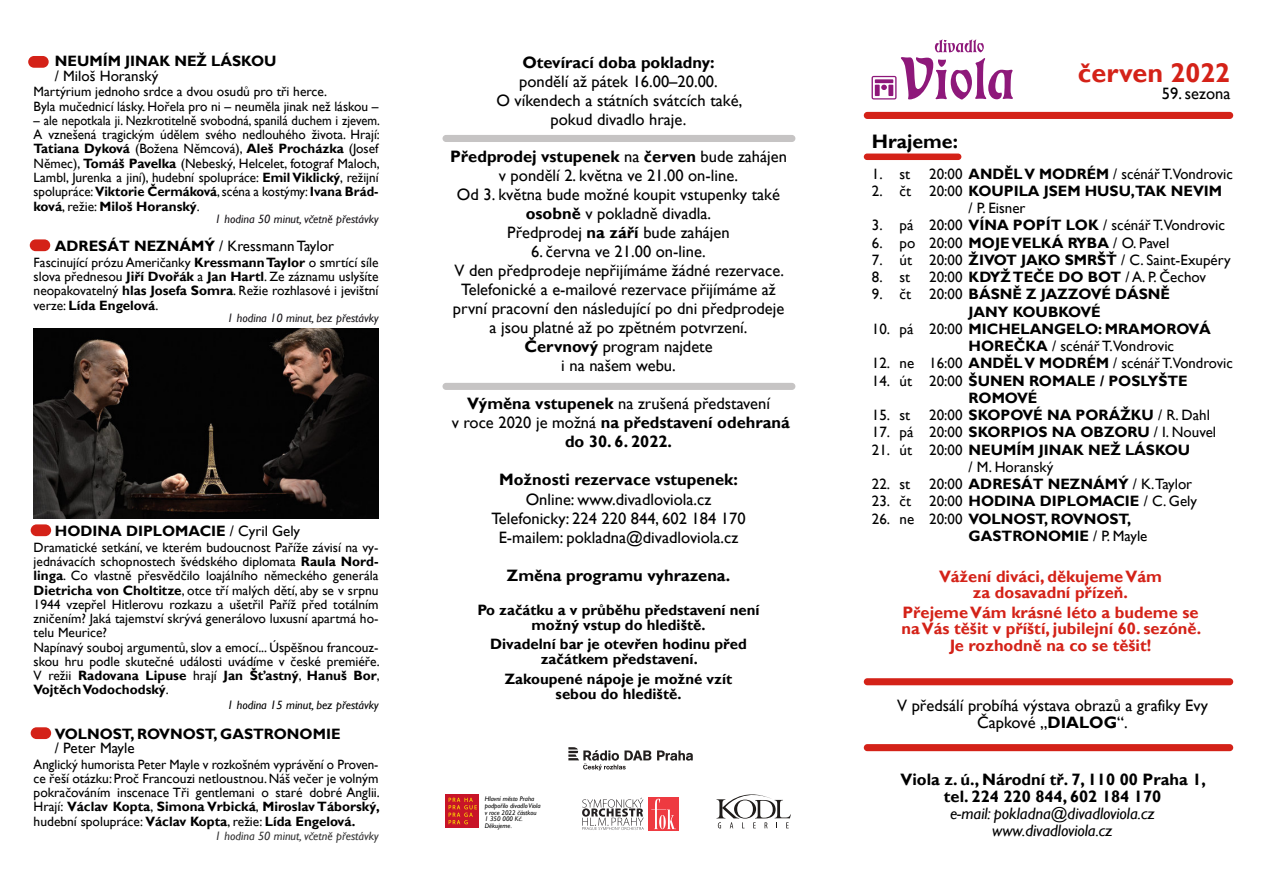
<style>
.page{position:relative;width:1263px;height:893px;background:#fff}
.page>*{position:absolute;margin:0;border:0;box-sizing:border-box;transform-origin:0 0}
.t1{font:700 27px "Gill Sans";color:#d42218}
.t2{font:700 19.5px "Gill Sans";color:#000}
.t3{font:16.5px/18.9px "Gill Sans";color:#000;text-align:center}
.t4{font:700 16.5px/19px "Gill Sans";color:#000;text-align:center}
.t5{font:700 16.5px/16.5px "Gill Sans";color:#d42218;text-align:center}
.t6{font:italic 16.5px/17.2px "Gill Sans";color:#000;text-align:center}
.t7{font:16.5px "Gill Sans";color:#010101}
.t8{font:700 15px/17.2px "Gill Sans";color:#000}
.t9{font:15px/17.2px "Gill Sans";color:#000}
.t10{font:13.5px/14.2px "Gill Sans";color:#000}
.t11{font:13.5px/14.2px "Gill Sans";color:#000;text-align:justify;scale:.93 1}
.t12{font:italic 12px "Gill Sans";color:#1a171b}
.t13{font:italic 12px "Gill Sans";color:#333}
.t14{font:italic 12px "Gill Sans";color:#000}
.t15{font:italic 6.75px/6.8px "Gill Sans";color:#000}
.s1{font-weight:700}
.s2{font-weight:400}
</style>
<div class="page">
<svg style="left:871px;top:39px;width:142px;height:61px"></svg>
<div style="left:864px;top:112px;width:369px;height:7px;background:#d42218;border-radius:4px"></div>
<div style="left:442px;top:135px;width:353px;height:7px;background:#c6c4c4;border-radius:4px"></div>
<div style="left:442px;top:383px;width:353px;height:7px;background:#c6c4c4;border-radius:4px"></div>
<div style="left:28px;top:56px;width:21px;height:12px;background:#d42218;border-radius:6px"></div>
<div style="left:31px;top:524px;width:20px;height:12px;background:#d42218;border-radius:6px"></div>
<div style="left:31px;top:727px;width:20px;height:12px;background:#d42218;border-radius:6px"></div>
<div style="left:30px;top:239px;width:20px;height:12px;background:#d42218;border-radius:6px"></div>
<div style="left:864px;top:154px;width:97px;height:6px;background:#d42218;border-radius:3px"></div>
<div style="left:864px;top:744px;width:369px;height:7px;background:#d42218;border-radius:4px"></div>
<div style="left:864px;top:678px;width:369px;height:7px;background:#d42218;border-radius:4px"></div>
<svg style="left:716px;top:794px;width:75px;height:34px"></svg>
<svg style="left:445px;top:794px;width:17px;height:34px"></svg>
<div style="left:463px;top:794px;width:16px;height:34px;background:#c81428"></div>
<svg style="left:449px;top:798px;width:28px;height:26px"></svg>
<div style="left:648px;top:797px;width:31px;height:34px;background:#ee3a41"></div>
<svg style="left:651px;top:799px;width:25px;height:30px"></svg>
<svg style="left:582px;top:798px;width:62px;height:32px"></svg>
<svg style="left:568px;top:747px;width:83px;height:23px"></svg>
<svg style="left:657px;top:750px;width:36px;height:11px"></svg>
<img style="left:34px;top:329px;width:344px;height:189px">
<p class="t8" style="left:55px;top:54px;width:223px">NEUMÍM JINAK NEŽ LÁSKOU</p>
<p class="t9" style="left:55px;top:69px;width:105px">/ Miloš Horanský</p>
<p class="t10" style="left:34px;top:86px;width:346px">Martýrium jednoho srdce a dvou osudů pro tři herce.<br>Byla mučednicí lásky. Hořela pro ni – neuměla jinak než láskou –</p>
<p class="t11" style="left:34px;top:115px;width:374px">– ale nepotkala ji. Nezkrotitelně svobodná, spanilá duchem i zjevem.<br>A vznešená tragickým údělem svého nedlouhého života. Hrají:<br><span class="s1">Tatiana Dyková</span> (Božena Němcová), <span class="s1">Aleš Procházka</span> (Josef Němec), <span class="s1">Tomáš Pavelka</span> (Nebeský, Helcelet, fotograf Maloch, Lambl, Jurenka a jiní), hudební spolupráce: <span class="s1">Emil Viklický</span>, režijní spolupráce:<span class="s1">Viktorie Čermáková</span>, scéna a kostýmy:<span class="s1">Ivana Brád&shy;ková</span>, režie: <span class="s1">Miloš Horanský</span>.</p>
<p class="t12" style="left:215px;top:214px;width:165px">1 hodina 50 minut, včetně přestávky</p>
<p class="t9" style="left:55px;top:239px;width:281px"><span class="s1">ADRESÁT NEZNÁMÝ</span> / Kressmann Taylor</p>
<p class="t10" style="left:34px;top:256px;width:346px;text-align:justify">Fascinující prózu Američanky <span class="s1">KressmannTaylor</span> o smrtící síle slova přednesou <span class="s1">Jiří Dvořák</span> a <span class="s1">Jan Hartl</span>. Ze záznamu uslyšíte neopakovatelný <span class="s1">hlas Josefa Somra</span>. Režie rozhlasové i jevištní verze: <span class="s1">Lída Engelová</span>.</p>
<p class="t12" style="left:227px;top:313px;width:153px">1 hodina 10 minut, bez přestávky</p>
<p class="t8" style="left:55px;top:524px;width:247px">HODINA DIPLOMACIE <span class="s2">/ Cyril Gely</span></p>
<p class="t10" style="left:34px;top:541px;width:348px">Dramatické setkání, ve kterém budoucnost Paříže závisí na vy&shy;jednávacích schopnostech švédského diplomata <span class="s1">Raula Nord&shy;linga</span>. Co vlastně přesvědčilo loajálního německého generála <span class="s1">Dietricha von Choltitze</span>, otce tří malých dětí, aby se v srpnu 1944 vzepřel Hitlerovu rozkazu a ušetřil Paříž před totálním zničením? Jaká tajemství skrývá generálovo luxusní apartmá ho&shy;telu Meurice?<br>Napínavý souboj argumentů, slov a emocí... Úspěšnou francouz&shy;skou hru podle skutečné události uvádíme v české premiéře.<br>V režii <span class="s1">Radovana Lipuse</span> hrají <span class="s1">Jan Šťastný</span>, <span class="s1">Hanuš Bor</span>, <span class="s1">Vojtěch Vodochodský</span>.</p>
<p class="t14" style="left:227px;top:700px;width:153px">1 hodina 15 minut, bez přestávky</p>
<p class="t8" style="left:55px;top:726px;width:287px">VOLNOST, ROVNOST, GASTRONOMIE</p>
<p class="t9" style="left:55px;top:741px;width:81px">/ Peter Mayle</p>
<p class="t10" style="left:34px;top:758px;width:348px;text-align:justify">Anglický humorista Peter Mayle v rozkošném vyprávění o Proven&shy;ce řeší otázku: Proč Francouzi netloustnou. Náš večer je volným pokračováním inscenace Tři gentlemani o staré dobré Anglii.<br>Hrají: <span class="s1">Václav Kopta</span>, <span class="s1">Simona Vrbická</span>, <span class="s1">Miroslav Táborský, </span>hudební spolupráce: <span class="s1">Václav Kopta</span>, režie: <span class="s1">Lída Engelová.</span></p>
<p class="t13" style="left:215px;top:831px;width:165px">1 hodina 50 minut, včetně přestávky</p>
<p class="t4" style="left:522px;top:54px;width:194px">Otevírací doba pokladny:</p>
<p class="t3" style="left:496px;top:73px;width:247px">pondělí až pátek 16.00–20.00.<br>O víkendech a státních svátcích také, pokud divadlo hraje.</p>
<p class="t3" style="left:450px;top:149px;width:338px"><span class="s1">Předprodej vstupenek</span> na <span class="s1">červen</span> bude zahájen v pondělí 2. května ve 21.00 on-line.<br>Od 3. května bude možné koupit vstupenky také <span class="s1">osobně</span> v pokladně divadla.<br>Předprodej <span class="s1">na září</span> bude zahájen</p>
<p class="t3" style="left:453px;top:244px;width:333px">6. června ve 21.00 on-line.<br>V den předprodeje nepřijímáme žádné rezervace.<br>Telefonické a e-mailové rezervace přijímáme až první pracovní den následující po dni předprodeje a jsou platné až po zpětném potvrzení.<br><span class="s1">Červnový</span> program najdete<br>i na našem webu.</p>
<p class="t4" style="left:452px;top:396px;width:340px">Výměna vstupenek <span class="s2">na zrušená představení<br>v roce 2020 je možná</span> na představení odehraná do 30. 6. 2022.</p>
<p class="t4" style="left:499px;top:472px;width:240px">Možnosti rezervace vstupenek:</p>
<p class="t3" style="left:491px;top:491px;width:256px">Online: www.divadloviola.cz<br>Telefonicky: 224 220 844, 602 184 170<br>E-mailem: pokladna@divadloviola.cz</p>
<p class="t4" style="left:507px;top:567px;width:225px">Změna programu vyhrazena.</p>
<p class="t8" style="left:477px;top:604px;width:283px;line-height:15px;text-align:center">Po začátku a v průběhu představení není možný vstup do hlediště.</p>
<p class="t8" style="left:490px;top:638px;width:258px;line-height:15px;text-align:center">Divadelní bar je otevřen hodinu před začátkem představení.</p>
<p class="t8" style="left:505px;top:673px;width:229px;line-height:15px;text-align:center">Zakoupené nápoje je možné vzít sebou do hlediště.</p>
<p class="t15" style="left:485px;top:796px;width:58px">Hlavní město Praha podpořilo divadlo Viola v roce 2022 částkou<br>1 350 000 Kč.<br>Děkujeme.</p>
<h1 class="t1" style="left:1078px;top:63px;width:154px">červen 2022</h1>
<p class="t7" style="left:1162px;top:87px;width:70px">59. sezona</p>
<h2 class="t2" style="left:872px;top:134px;width:88px">Hrajeme:</h2>
<p class="t9" style="left:872px;top:166px;width:40px">1. st</p>
<p class="t9" style="left:929px;top:166px;width:305px">20:00 <span class="s1">ANDĚL V MODRÉM</span> / scénář T.Vondrovic</p>
<p class="t8" style="left:968px;top:184px;width:255px;text-indent:-97px"><span class="s2">2. čt 20:00</span> KOUPILA JSEM HUSU,TAK NEVIM <span class="s2">/ P. Eisner</span></p>
<p class="t9" style="left:872px;top:218px;width:355px">3. pá 20:00 <span class="s1">VÍNA POPÍT LOK</span> / scénář T.Vondrovic</p>
<p class="t9" style="left:872px;top:235px;width:299px">6. po 20:00 <span class="s1">MOJE VELKÁ RYBA</span> / O. Pavel</p>
<p class="t9" style="left:872px;top:253px;width:360px">7. út 20:00 <span class="s1">ŽIVOT JAKO SMRŠŤ</span> / C. Saint-Exupéry</p>
<p class="t9" style="left:872px;top:270px;width:40px">8. st</p>
<p class="t9" style="left:929px;top:270px;width:278px">20:00 <span class="s1">KDYŽ TEČE DO BOT</span> / A. P. Čechov</p>
<p class="t8" style="left:968px;top:287px;width:203px;text-indent:-97px"><span class="s2">9. čt 20:00</span> BÁSNĚ Z JAZZOVÉ DÁSNĚ<br>JANY KOUBKOVÉ</p>
<p class="t8" style="left:968px;top:322px;width:244px;text-indent:-97px"><span class="s2">10. pá 20:00</span> MICHELANGELO: MRAMOROVÁ<br>HOREČKA <span class="s2">/ scénář T.Vondrovic</span></p>
<p class="t9" style="left:872px;top:356px;width:362px">12. ne 16:00 <span class="s1">ANDĚL V MODRÉM</span> / scénář T.Vondrovic</p>
<p class="t8" style="left:968px;top:373px;width:221px;text-indent:-97px"><span class="s2">14. út 20:00</span> ŠUNEN ROMALE / POSLYŠTE<br>ROMOVÉ</p>
<p class="t9" style="left:872px;top:408px;width:40px">15. st</p>
<p class="t8" style="left:929px;top:408px;width:282px"><span class="s2">20:00</span> SKOPOVÉ NA PORÁŽKU <span class="s2">/ R. Dahl</span></p>
<p class="t9" style="left:872px;top:425px;width:346px">17. pá 20:00 <span class="s1">SKORPIOS NA OBZORU</span> / I. Nouvel</p>
<p class="t9" style="left:968px;top:442px;width:223px;text-indent:-97px">21. út 20:00 <span class="s1">NEUMÍM JINAK NEŽ LÁSKOU </span>/ M. Horanský</p>
<p class="t9" style="left:872px;top:477px;width:40px">22. st</p>
<p class="t9" style="left:929px;top:477px;width:264px">20:00 <span class="s1">ADRESÁT NEZNÁMÝ</span> / K.Taylor</p>
<p class="t9" style="left:872px;top:494px;width:327px">23. čt 20:00 <span class="s1">HODINA DIPLOMACIE</span> / C. Gely</p>
<p class="t8" style="left:968px;top:511px;width:180px;text-indent:-97px"><span class="s2">26. ne 20:00</span> VOLNOST, ROVNOST,<br>GASTRONOMIE <span class="s2">/ P. Mayle</span></p>
<p class="t5" style="left:939px;top:570px;width:224px">Vážení diváci, děkujeme Vám za dosavadní přízeň.</p>
<p class="t5" style="left:901px;top:606px;width:301px">Přejeme Vám krásné léto a budeme se na Vás těšit v příští, jubilejní 60. sezóně.<br>Je rozhodně na co se těšit!</p>
<p class="t3" style="left:897px;top:699px;width:312px;line-height:17.2px">V předsálí probíhá výstava obrazů a grafiky Evy<br>Čapkové „<span class="s1">DIALOG</span>“.</p>
<p class="t4" style="left:901px;top:772px;width:307px;line-height:17.2px">Viola z. ú., Národní tř. 7, 110 00 Praha 1, tel. 224 220 844, 602 184 170</p>
<p class="t6" style="left:950px;top:807px;width:206px">e-mail: pokladna@divadloviola.cz www.divadloviola.cz</p>
</div>
